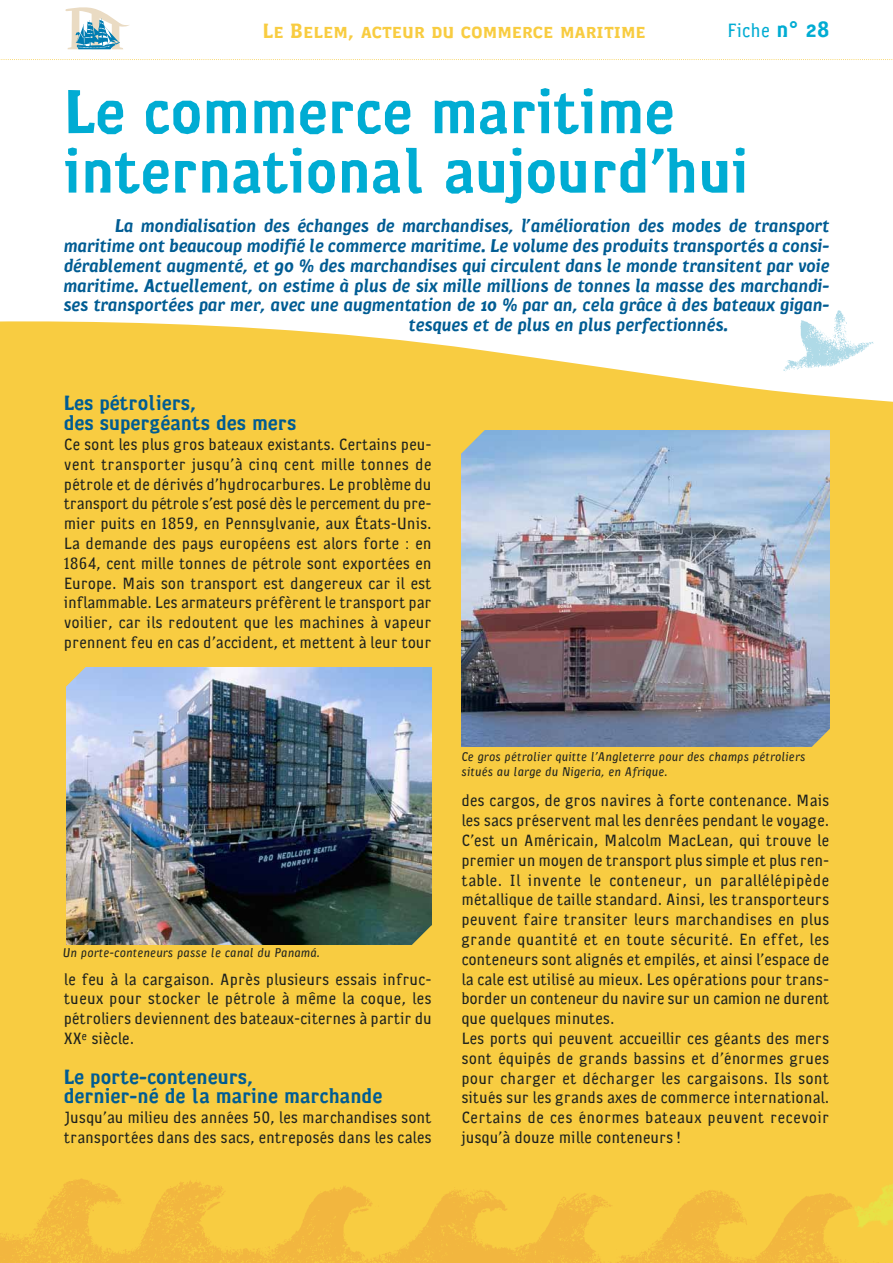
<style>
.page{position:relative;width:893px;height:1263px;background:#fff}
.page>*{position:absolute;margin:0;border:0;box-sizing:border-box;transform-origin:0 0}
.t1{font:700 63px/59.4px "Cornwall";color:#00acd3}
.t2{font:700 21px/19.8px "Cornwall";color:#005c93}
.t3{font:21px "Cornwall Bold Caps";color:#f8cc41}
.t4{font:300 19.5px "Cornwall";color:#00acd3}
.t5{font:italic 700 18.75px "Cornwall";letter-spacing:-.01em;color:#005c93}
.t6{font:300 16.5px/19.8px "Cornwall";letter-spacing:-.005em;color:#20231e;text-align:justify}
.t7{font:italic 300 12.75px/15.3px "Cornwall";color:#20231e}
.s1{font-weight:700;font-size:22.5px}
.s2{font-family:"Cornwall Bold Caps";font-weight:400;font-size:22.5px}
</style>
<div class="page">
<div style="left:0;top:282px;width:893px;height:981px;background:#f8cc41"></div>
<svg style="left:0;top:282px;width:893px;height:120px;fill:#fff"></svg>
<svg style="left:65px;top:7px;width:64px;height:42px"></svg>
<img style="left:0;top:1178px;width:842px;height:85px">
<svg style="left:0;top:59px;width:893px;height:1px"></svg>
<img style="left:461px;top:430px;width:368px;height:317px">
<img style="left:66px;top:668px;width:366px;height:277px">
<svg style="left:808px;top:727px;width:22px;height:20px"></svg>
<svg style="left:461px;top:430px;width:26px;height:30px"></svg>
<svg style="left:66px;top:667px;width:22px;height:27px"></svg>
<img style="left:829px;top:1178px;width:64px;height:74px">
<svg style="left:408px;top:925px;width:24px;height:20px"></svg>
<img style="left:767px;top:282px;width:126px;height:100px">
<p class="t3" style="left:263px;top:19px;width:385px">Le Belem, acteur du commerce maritime</p>
<p class="t4" style="left:727px;top:24px;width:104px">Fiche <span class="s1">n</span><span class="s2">° 28</span></p>
<h1 class="t1" style="left:64px;top:86px;width:686px">Le commerce maritime international aujourd’hui</h1>
<p class="t5" style="left:115px;top:220px;width:716px">La mondialisation des échanges de marchandises, l’amélioration des modes de transport</p>
<p class="t5" style="left:64px;top:240px;width:767px">maritime ont beaucoup modifié le commerce maritime. Le volume des produits transportés a consi-</p>
<p class="t5" style="left:63px;top:259px;width:767px">dérablement augmenté, et 90 % des marchandises qui circulent dans le monde transitent par voie</p>
<p class="t5" style="left:63px;top:279px;width:767px">maritime. Actuellement, on estime à plus de six mille millions de tonnes la masse des marchandi-</p>
<p class="t5" style="left:63px;top:299px;width:768px">ses transportées par mer, avec une augmentation de 10 % par an, cela grâce à des bateaux gigan-</p>
<p class="t5" style="left:408px;top:319px;width:321px">tesques et de plus en plus perfectionnés.</p>
<p class="t2" style="left:64px;top:395px;width:234px">Les pétroliers,<br>des supergéants des mers</p>
<p class="t6" style="left:64px;top:436px;width:369px">Ce sont les plus gros bateaux existants. Certains peu&shy;vent transporter jusqu’à cinq cent mille tonnes de pétrole et de dérivés d’hydrocarbures. Le problème du transport du pétrole s’est posé dès le percement du pre&shy;mier puits en 1859, en Pennsylvanie, aux États-Unis.<br>La demande des pays européens est alors forte : en 1864, cent mille tonnes de pétrole sont exportées en Europe. Mais son transport est dangereux car il est inflammable. Les armateurs préfèrent le transport par voilier, car ils redoutent que les machines à vapeur prennent feu en cas d’accident, et mettent à leur tour</p>
<p class="t7" style="left:63px;top:947px;width:259px">Un porte-conteneurs passe le canal du Panamá.</p>
<p class="t6" style="left:64px;top:971px;width:369px">le feu à la cargaison. Après plusieurs essais infruc&shy;tueux pour stocker le pétrole à même la coque, les pétroliers deviennent des bateaux-citernes à partir du XX<sup>e</sup> siècle.</p>
<p class="t2" style="left:64px;top:1068px;width:320px">Le porte-conteneurs,<br>dernier-né de la marine marchande</p>
<p class="t6" style="left:64px;top:1109px;width:369px">Jusqu’au milieu des années 50, les marchandises sont transportées dans des sacs, entreposés dans les cales</p>
<p class="t7" style="left:461px;top:750px;width:346px">Ce gros pétrolier quitte l’Angleterre pour des champs pétroliers situés au large du Nigeria, en Afrique.</p>
<p class="t6" style="left:461px;top:792px;width:369px;text-align:left">des cargos, de gros navires à forte contenance. Mais les sacs préservent mal les denrées pendant le voyage.<br>C’est un Américain, Malcolm MacLean, qui trouve le premier un moyen de transport plus simple et plus ren&shy;table. Il invente le conteneur, un parallélépipède métallique de taille standard. Ainsi, les transporteurs peuvent faire transiter leurs marchandises en plus grande quantité et en toute sécurité. En effet, les conteneurs sont alignés et empilés, et ainsi l’espace de la cale est utilisé au mieux. Les opérations pour trans&shy;border un conteneur du navire sur un camion ne durent que quelques minutes.<br>Les ports qui peuvent accueillir ces géants des mers sont équipés de grands bassins et d’énormes grues pour charger et décharger les cargaisons. Ils sont situés sur les grands axes de commerce international.<br>Certains de ces énormes bateaux peuvent recevoir jusqu’à douze mille conteneurs !</p>
</div>
